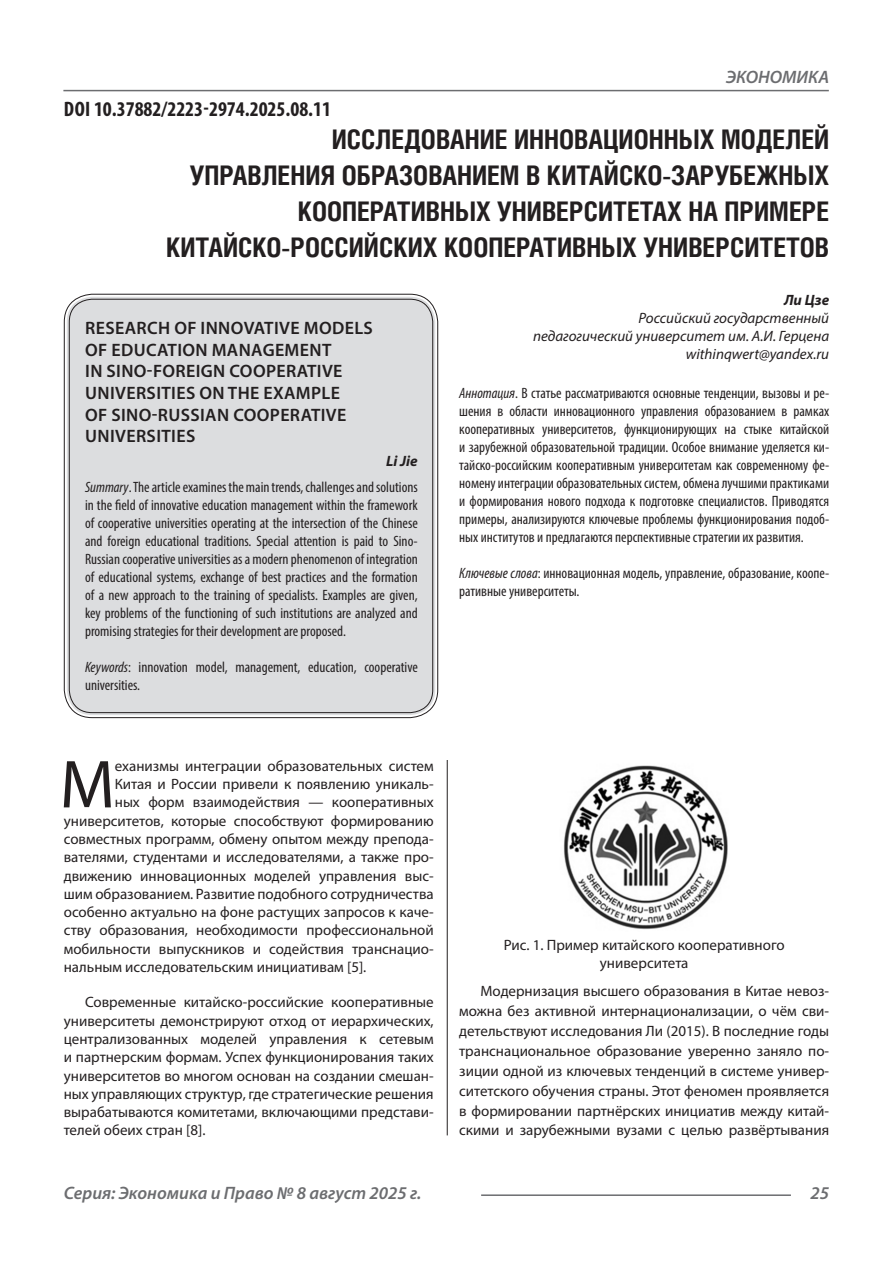
<style>
.page{position:relative;width:893px;height:1263px;background:#fff}
.page>*{position:absolute;margin:0;border:0;box-sizing:border-box;transform-origin:0 0}
.Статья_текст_первый{font:68.4px "Myriad Pro";color:#231f20}
.Статья_название{font:700 27px/36px "Helios Cond C";color:#231f20;text-align:right}
.ДОИ{font:700 condensed 21px "Myriad Pro";color:#231f20}
.Статья_название_англ{font:600 18px/21.6px "Myriad Pro";letter-spacing:.02em;color:#231f20}
.t1{font:italic 600 18px "Myriad Pro";color:#6c6d70}
.Статья_текст{font:15px/18.3px "Myriad Pro";color:#231f20;text-align:justify}
.Статья_аннотация_тек{font:condensed 15px/18px "Myriad Pro";color:#231f20;text-align:justify}
.Статья_аннотация_анг{font:condensed 15px/18px "Myriad Pro";color:#231f20;text-align:justify}
.Статья_текст_первый-2{font:15px "Myriad Pro";color:#231f20}
.Статья_автор_инфо{font:italic 15px/18px "Myriad Pro";color:#231f20;text-align:right}
.Статья_автор_инфо-2{font:italic 700 15px "Myriad Pro";color:#231f20}
.Статья_автор_англ{font:italic 700 15px "Myriad Pro";color:#231f20}
.s1{font-style:italic}
</style>
<div class="page">
<hr style="left:447px;top:128px;width:1px;height:1007px;background:#231f20">
<hr style="left:63px;top:90px;width:766px;height:1px;background:#6c6d70">
<hr style="left:481px;top:1194px;width:310px;height:2px;background:#6c6d70">
<div style="left:442px;top:98px;width:10px;height:662px;background:#fff"></div>
<div style="left:67px;top:297px;width:368px;height:418px;background:#dcdddf;border-radius:26px"></div>
<img style="left:563px;top:765px;width:165px;height:165px">
<p class="ДОИ" style="left:64px;top:96px;width:269px">DOI 10.37882/2223-2974.2025.08.11</p>
<p class="t1" style="left:726px;top:66px;width:105px">ЭКОНОМИКА</p>
<p class="Статья_название" style="left:166px;top:121px;width:665px">ИССЛЕДОВАНИЕ ИННОВАЦИОННЫХ МОДЕЛЕЙ<br>УПРАВЛЕНИЯ ОБРАЗОВАНИЕМ В КИТАЙСКО-ЗАРУБЕЖНЫХ КООПЕРАТИВНЫХ УНИВЕРСИТЕТАХ НА ПРИМЕРЕ КИТАЙСКО-РОССИЙСКИХ КООПЕРАТИВНЫХ УНИВЕРСИТЕТОВ</p>
<p class="Статья_автор_инфо-2" style="left:784px;top:290px;width:47px">Ли Цзе</p>
<p class="Статья_автор_инфо" style="left:533px;top:309px;width:298px">Российский государственный<br>педагогический университет им. А.И. Герцена</p>
<p class="Статья_автор_инфо" style="left:686px;top:345px;width:145px">withinqwert@yandex.ru</p>
<p class="Статья_аннотация_тек" style="left:459px;top:384px;width:371px"><span class="s1">Аннотация</span>. В статье рассматриваются основные тенденции, вызовы и ре&shy;шения в области инновационного управления образованием в рамках кооперативных университетов, функционирующих на стыке китайской и зарубежной образовательной традиции. Особое внимание уделяется ки&shy;тайско-российским кооперативным университетам как современному фе&shy;номену интеграции образовательных систем, обмена лучшими практиками и формирования нового подхода к подготовке специалистов. Приводятся примеры, анализируются ключевые проблемы функционирования подоб&shy;ных институтов и предлагаются перспективные стратегии их развития.</p>
<p class="Статья_аннотация_тек" style="left:459px;top:564px;width:371px"><span class="s1">Ключевые слова</span>: инновационная модель, управление, образование, коопе&shy;ративные университеты.</p>
<p class="Статья_название_англ" style="left:85px;top:317px;width:289px">RESEARCH OF INNOVATIVE MODELS<br>OF EDUCATION MANAGEMENT<br>IN SINO-FOREIGN COOPERATIVE<br>UNIVERSITIES ON THE EXAMPLE<br>OF SINO-RUSSIAN COOPERATIVE<br>UNIVERSITIES</p>
<p class="Статья_автор_англ" style="left:386px;top:451px;width:33px">Li Jie</p>
<p class="Статья_аннотация_анг" style="left:85px;top:478px;width:334px"><span class="s1">Summary</span>. The article examines the main trends, challenges and solutions in the field of innovative education management within the framework of cooperative universities operating at the intersection of the Chinese and foreign educational traditions. Special attention is paid to Sino-Russian cooperative universities as a modern phenomenon of integration of educational systems, exchange of best practices and the formation of a new approach to the training of specialists. Examples are given, key problems of the functioning of such institutions are analyzed and promising strategies for their development are proposed.</p>
<p class="Статья_аннотация_анг" style="left:85px;top:658px;width:334px"><span class="s1">Keywords</span>: innovation model, management, education, cooperative universities.</p>
<p class="Статья_текст_первый" style="left:60px;top:742px;width:57px">М</p>
<p class="Статья_текст_первый-2" style="left:115px;top:757px;width:320px">еханизмы интеграции образовательных систем</p>
<p class="Статья_текст_первый-2" style="left:115px;top:775px;width:320px">Китая и России привели к появлению уникаль-</p>
<p class="Статья_текст_первый-2" style="left:115px;top:793px;width:320px">ных форм взаимодействия — кооперативных</p>
<p class="Статья_текст_первый-2" style="left:64px;top:811px;width:371px">университетов, которые способствуют формированию</p>
<p class="Статья_текст_первый-2" style="left:64px;top:830px;width:371px">совместных программ, обмену опытом между препода-</p>
<p class="Статья_текст_первый-2" style="left:64px;top:848px;width:371px">вателями, студентами и исследователями, а также про-</p>
<p class="Статья_текст_первый-2" style="left:64px;top:866px;width:371px">движению инновационных моделей управления выс-</p>
<p class="Статья_текст_первый-2" style="left:64px;top:884px;width:371px">шим образованием. Развитие подобного сотрудничества</p>
<p class="Статья_текст_первый-2" style="left:64px;top:903px;width:371px">особенно актуально на фоне растущих запросов к каче-</p>
<p class="Статья_текст_первый-2" style="left:64px;top:921px;width:371px">ству образования, необходимости профессиональной</p>
<p class="Статья_текст_первый-2" style="left:64px;top:939px;width:371px">мобильности выпускников и содействия транснацио-</p>
<p class="Статья_текст_первый-2" style="left:64px;top:958px;width:304px">нальным исследовательским инициативам [5].</p>
<p class="Статья_текст" style="left:64px;top:993px;width:371px;text-indent:21px">Современные китайско-российские кооперативные университеты демонстрируют отход от иерархических, централизованных моделей управления к сетевым и партнерским формам. Успех функционирования таких университетов во многом основан на создании смешан&shy;ных управляющих структур, где стратегические решения вырабатываются комитетами, включающими представи&shy;телей обеих стран [8].</p>
<p class="Статья_текст" style="left:459px;top:981px;width:371px;line-height:20px;text-indent:21px">Модернизация высшего образования в Китае невоз&shy;можна без активной интернационализации, о чём сви&shy;детельствуют исследования Ли (2015). В последние годы транснациональное образование уверенно заняло по&shy;зиции одной из ключевых тенденций в системе универ&shy;ситетского обучения страны. Этот феномен проявляется в формировании партнёрских инициатив между китай&shy;скими и зарубежными вузами с целью развёртывания</p>
<p class="Статья_текст" style="left:504px;top:936px;width:283px;text-align:center">Рис. 1. Пример китайского кооперативного университета</p>
<p class="t1" style="left:64px;top:1182px;width:359px">Серия: Экономика и Право № 8 август 2025 г.</p>
<p class="t1" style="left:810px;top:1182px;width:20px">25</p>
</div>
